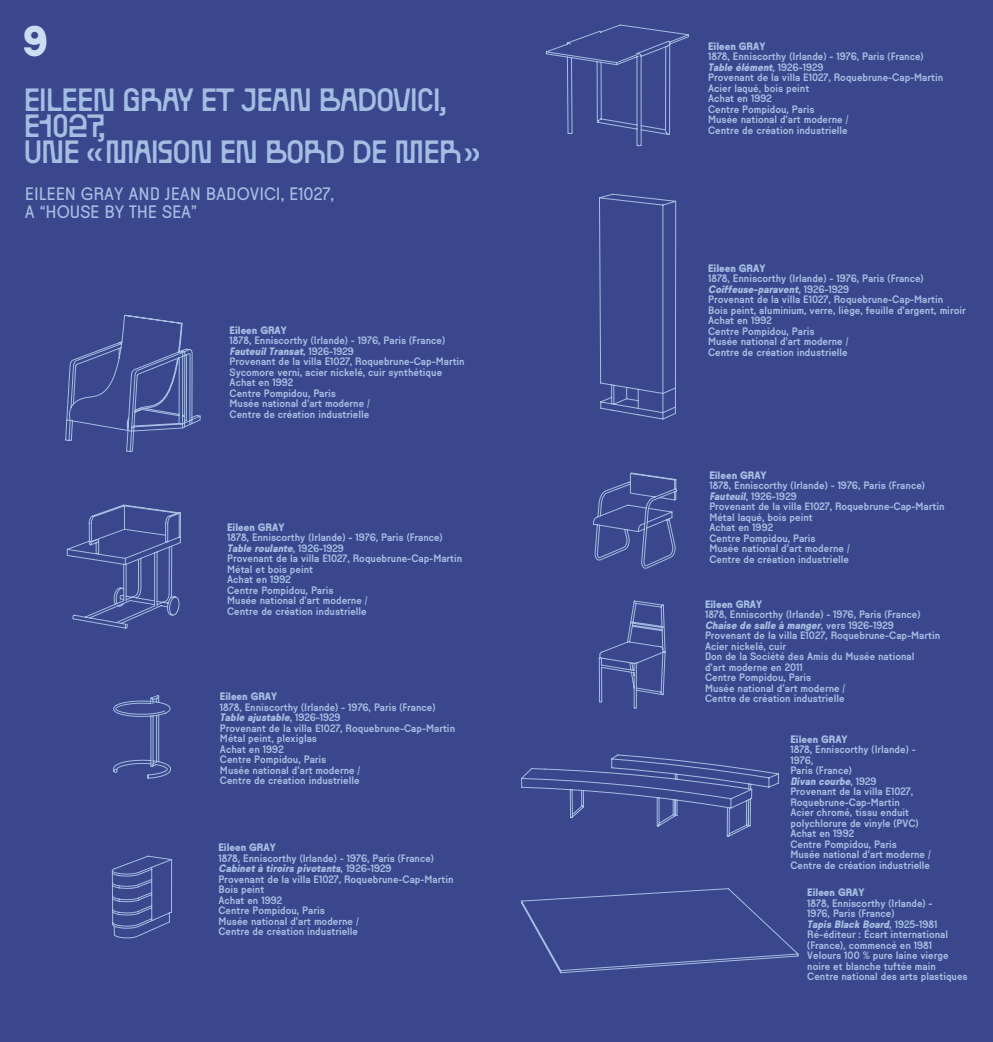
<style>
.page{position:relative;width:993px;height:1042px;background:#fff}
.page>*{position:absolute;margin:0;border:0;box-sizing:border-box;transform-origin:0 0}
.t1{font:700 41.65px "Castello";color:#c9def3}
.t2{font:26.25px/26.2px "Ball Pill trial medium";letter-spacing:-.05em;color:#a4bde3}
.t3{font:17.5px/17.5px "Castello";color:#a4bde3}
.t4{font:500 10.5px/10.5px "Castello";color:#a4bde3}
.t5{font:700 10.5px "Castello";color:#a4bde3}
.s1{font-family:"Ball Pill";font-weight:500}
.s2{font-weight:700;font-style:italic}
</style>
<div class="page">
<div style="left:0;top:0;width:992px;height:1042px;background:#3a478d"></div>
<svg style="left:67px;top:504px;width:114px;height:125px"></svg>
<svg style="left:113px;top:695px;width:58px;height:83px"></svg>
<svg style="left:112px;top:855px;width:60px;height:83px"></svg>
<svg style="left:65px;top:315px;width:135px;height:137px"></svg>
<svg style="left:545px;top:24px;width:144px;height:122px"></svg>
<svg style="left:593px;top:472px;width:83px;height:97px"></svg>
<svg style="left:598px;top:600px;width:67px;height:108px"></svg>
<svg style="left:599px;top:194px;width:77px;height:225px"></svg>
<svg style="left:521px;top:754px;width:257px;height:83px"></svg>
<svg style="left:521px;top:888px;width:277px;height:85px"></svg>
<h1 class="t1" style="left:23px;top:18px;width:26px">9</h1>
<h2 class="t2" style="left:23px;top:89px;width:458px">EILEEN GRAY ET JEAN BADOVICI,<br>E1027,<br>UNE <span class="s1">«</span>MAISON EN BORD DE MER <span class="s1">»</span></h2>
<h3 class="t3" style="left:25px;top:186px;width:310px">EILEEN GRAY AND JEAN BADOVICI, E1027,<br>A “HOUSE BY THE SEA”</h3>
<p class="t5" style="left:229px;top:324px;width:59px">Eileen GRAY</p>
<p class="t4" style="left:229px;top:335px;width:236px">1878, Enniscorthy (Irlande) - 1976, Paris (France)<br><span class="s2">Fauteuil Transat</span>, 1 9 2 6 - 1 9 2 9<br>Provenant de la villa E1027, Roquebrune-Cap-Martin Sycomore verni, acier nickelé, cuir synthétique Achat en 1992<br>Centre Pompidou, Paris<br>Musée national d’art moderne /<br>Centre de création industrielle</p>
<p class="t5" style="left:227px;top:521px;width:59px">Eileen GRAY</p>
<p class="t4" style="left:227px;top:532px;width:236px">1878, Enniscorthy (Irlande) - 1976, Paris (France)<br><span class="s2">Table roulante</span>, 1 9 2 6 - 1 9 2 9<br>Provenant de la villa E1027, Roquebrune-Cap-Martin<br>Métal et bois peint<br>Achat en 1992<br>Centre Pompidou, Paris<br>Musée national d’art moderne /<br>Centre de création industrielle</p>
<p class="t5" style="left:220px;top:690px;width:59px">Eileen GRAY</p>
<p class="t4" style="left:220px;top:702px;width:236px">1878, Enniscorthy (Irlande) - 1976, Paris (France)<br><span class="s2">Table ajustable</span>, 1 9 2 6 - 1 9 2 9<br>Provenant de la villa E1027, Roquebrune-Cap-Martin<br>Métal peint, plexiglas<br>Achat en 1992<br>Centre Pompidou, Paris<br>Musée national d’art moderne /<br>Centre de création industrielle</p>
<p class="t5" style="left:218px;top:842px;width:59px">Eileen GRAY</p>
<p class="t4" style="left:218px;top:853px;width:236px">1878, Enniscorthy (Irlande) - 1976, Paris (France)<br><span class="s2">Cabinet à tiroirs pivotants</span>, 1 9 2 6 - 1 9 2 9<br>Provenant de la villa E1027, Roquebrune-Cap-Martin<br>Bois peint<br>Achat en 1992<br>Centre Pompidou, Paris<br>Musée national d’art moderne /<br>Centre de création industrielle</p>
<p class="t5" style="left:708px;top:40px;width:59px">Eileen GRAY</p>
<p class="t4" style="left:708px;top:51px;width:236px">1878, Enniscorthy (Irlande) - 1976, Paris (France)<br><span class="s2">Table élément</span>, 1 9 2 6 - 1 9 2 9<br>Provenant de la villa E1027, Roquebrune-Cap-Martin<br>Acier laqué, bois peint<br>Achat en 1992<br>Centre Pompidou, Paris<br>Musée national d’art moderne /<br>Centre de création industrielle</p>
<p class="t5" style="left:708px;top:262px;width:59px">Eileen GRAY</p>
<p class="t4" style="left:708px;top:273px;width:259px">1878, Enniscorthy (Irlande) - 1976, Paris (France)<br><span class="s2">Coiffeuse-paravent</span>, 1 9 2 6 - 1 9 2 9<br>Provenant de la villa E1027, Roquebrune-Cap-Martin<br>Bois peint, aluminium, verre, liège, feuille d’argent, miroir Achat en 1992<br>Centre Pompidou, Paris<br>Musée national d’art moderne /<br>Centre de création industrielle</p>
<p class="t5" style="left:709px;top:469px;width:59px">Eileen GRAY</p>
<p class="t4" style="left:709px;top:480px;width:236px">1878, Enniscorthy (Irlande) - 1976, Paris (France)<br><span class="s2">Fauteuil</span>, 1926-1929<br>Provenant de la villa E1027, Roquebrune-Cap-Martin<br>Métal laqué, bois peint<br>Achat en 1992<br>Centre Pompidou, Paris<br>Musée national d’art moderne /<br>Centre de création industrielle</p>
<p class="t5" style="left:704px;top:598px;width:59px">Eileen GRAY</p>
<p class="t4" style="left:704px;top:609px;width:236px">1878, Enniscorthy (Irlande) - 1976, Paris (France)<br><span class="s2">Chaise de salle à manger</span>, v e r s 1 9 2 6 - 1 9 2 9<br>Provenant de la villa E1027, Roquebrune-Cap-Martin Acier nickelé, cuir<br>Don de la Société des Amis du Musée national<br>d’art moderne en 2011<br>Centre Pompidou, Paris<br>Musée national d’art moderne /<br>Centre de création industrielle</p>
<p class="t5" style="left:790px;top:733px;width:59px">Eileen GRAY</p>
<p class="t4" style="left:790px;top:744px;width:142px">1878, Enniscorthy (Irlande) -<br>1976,<br>Paris (France)<br><span class="s2">Divan courbe</span>, 1 9 2 9<br>Provenant de la villa E1027,<br>Roquebrune-Cap-Martin<br>Acier chromé, tissu enduit polychlorure de vinyle (PVC)<br>Achat en 1992<br>Centre Pompidou, Paris<br>Musée national d’art moderne /<br>Centre de création industrielle</p>
<p class="t5" style="left:807px;top:886px;width:59px">Eileen GRAY</p>
<p class="t4" style="left:807px;top:898px;width:162px">1878, Enniscorthy (Irlande) -<br>1976, Paris (France)<br><span class="s2">Tapis Black Board</span>, 1 9 2 5 - 1 9 8 1<br>Ré-éditeur : Écart international (France), commencé en 1981<br>Velours 100 % pure laine vierge noire et blanche tuftée main<br>Centre national des arts plastiques</p>
</div>
